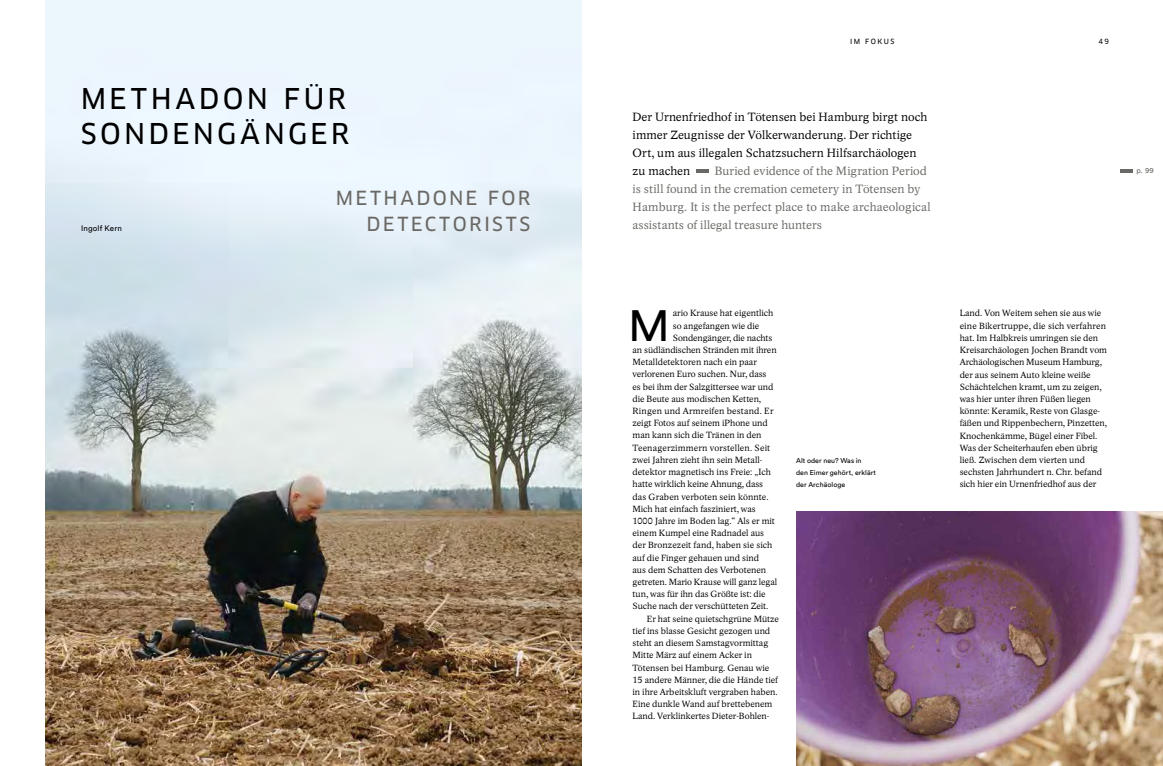
<style>
.page{position:relative;width:1163px;height:766px;background:#fff}
.page>*{position:absolute;margin:0;border:0;box-sizing:border-box;transform-origin:0 0}
.t1{font:43.4px "Circular Std";color:#000}
.t2{font:28px/35px "Clan OT News";letter-spacing:.115em;color:#000}
.t3{font:19px/26px "Clan OT News";letter-spacing:.125em;color:#6a6864;text-align:right}
.t4{font:12px/18px "Academica";letter-spacing:.005em;color:#6a6864}
.t5{font:12px/18px "Academica";color:#000}
.t6{font:9px/12.2px "Academica";color:#000}
.t7{font:9px "Academica";letter-spacing:.02em;color:#000}
.t8{font:8px "Circular Std";letter-spacing:.02em;color:#000}
.t9{font:7.5px "Circular Std";color:#6a6864}
.t10{font:7px/12.2px "Circular Std";letter-spacing:.01em;color:#000}
.t11{font:7px "Clan OT News";letter-spacing:.21em;color:#000}
</style>
<div class="page">
<img style="left:45px;top:0;width:536px;height:765px">
<img style="left:796px;top:511px;width:366px;height:254px">
<svg style="left:696px;top:170px;width:12px;height:3px"></svg>
<svg style="left:1120px;top:170px;width:12px;height:3px"></svg>
<p class="t11" style="left:850px;top:37px;width:46px">IM FOKUS</p>
<p class="t11" style="left:1098px;top:37px;width:12px">49</p>
<h2 class="t2" style="left:81px;top:81px;width:270px">METHADON FÜR<br>SONDENGÄNGER</h2>
<h3 class="t5" style="left:632px;top:108px;width:296px">Der Urnenfriedhof in Tötensen bei Hamburg birgt noch immer Zeugnisse der Völkerwanderung. Der richtige Ort, um aus illegalen Schatzsuchern Hilfsarchäologen zu machen</h3>
<h3 class="t4" style="left:632px;top:162px;width:299px;text-indent:82px">Buried evidence of the Migration Period is still found in the cremation cemetery in Tötensen by<br>Hamburg. It is the perfect place to make archaeological</h3>
<h3 class="t3" style="left:336px;top:185px;width:196px">METHADONE FOR<br>DETECTORISTS</h3>
<p class="t8" style="left:81px;top:223px;width:43px">Ingolf Kern</p>
<h3 class="t4" style="left:632px;top:216px;width:191px">assistants of illegal treasure hunters</h3>
<p class="t9" style="left:1136px;top:166px;width:19px">p. 99</p>
<h1 class="t1" style="left:628px;top:299px;width:43px">M</h1>
<p class="t6" style="left:672px;top:307px;width:102px">ario Krause hat eigentlich</p>
<p class="t6" style="left:672px;top:319px;width:88px">so angefangen wie die</p>
<p class="t6" style="left:672px;top:331px;width:101px">Sondengänger, die nachts</p>
<p class="t6" style="left:632px;top:343px;width:145px">an südländischen Stränden mit ihren</p>
<p class="t6" style="left:632px;top:356px;width:126px">Metalldetektoren nach ein paar</p>
<p class="t6" style="left:632px;top:368px;width:135px">verlorenen Euro suchen. Nur, dass</p>
<p class="t6" style="left:632px;top:380px;width:142px">es bei ihm der Salzgittersee war und</p>
<p class="t6" style="left:632px;top:392px;width:130px">die Beute aus modischen Ketten,</p>
<p class="t7" style="left:632px;top:405px;width:142px">Ringen und Armreifen bestand. Er</p>
<p class="t6" style="left:632px;top:417px;width:137px">zeigt Fotos auf seinem iPhone und</p>
<p class="t6" style="left:632px;top:429px;width:130px">man kann sich die Tränen in den</p>
<p class="t7" style="left:632px;top:441px;width:139px">Teenagerzimmern vorstellen. Seit</p>
<p class="t6" style="left:632px;top:453px;width:131px">zwei Jahren zieht ihn sein Metall-</p>
<p class="t6" style="left:632px;top:466px;width:140px">detektor magnetisch ins Freie: „Ich</p>
<p class="t6" style="left:632px;top:478px;width:132px">hatte wirklich keine Ahnung, dass</p>
<p class="t6" style="left:632px;top:490px;width:138px">das Graben verboten sein könnte.</p>
<p class="t6" style="left:632px;top:502px;width:125px">Mich hat einfach fasziniert, was</p>
<p class="t6" style="left:632px;top:514px;width:144px">1000 Jahre im Boden lag.“ Als er mit</p>
<p class="t6" style="left:632px;top:527px;width:133px">einem Kumpel eine Radnadel aus</p>
<p class="t6" style="left:632px;top:539px;width:141px">der Bronzezeit fand, haben sie sich</p>
<p class="t6" style="left:632px;top:551px;width:128px">auf die Finger gehauen und sind</p>
<p class="t6" style="left:632px;top:563px;width:135px">aus dem Schatten des Verbotenen</p>
<p class="t6" style="left:632px;top:575px;width:146px">getreten. Mario Krause will ganz legal</p>
<p class="t6" style="left:632px;top:588px;width:134px">tun, was für ihn das Größte ist: die</p>
<p class="t6" style="left:632px;top:600px;width:137px">Suche nach der verschütteten Zeit.</p>
<p class="t6" style="left:646px;top:612px;width:134px">Er hat seine quietschgrüne Mütze</p>
<p class="t6" style="left:632px;top:624px;width:139px">tief ins blasse Gesicht gezogen und</p>
<p class="t6" style="left:632px;top:636px;width:137px">steht an diesem Samstagvormittag</p>
<p class="t6" style="left:632px;top:649px;width:121px">Mitte März auf einem Acker in</p>
<p class="t6" style="left:632px;top:661px;width:138px">Tötensen bei Hamburg. Genau wie</p>
<p class="t6" style="left:632px;top:673px;width:147px">15 andere Männer, die die Hände tief</p>
<p class="t6" style="left:632px;top:685px;width:147px">in ihre Arbeitskluft vergraben haben.</p>
<p class="t6" style="left:632px;top:697px;width:141px">Eine dunkle Wand auf brettebenem</p>
<p class="t6" style="left:632px;top:710px;width:138px">Land. Verklinkertes Dieter-Bohlen-</p>
<p class="t10" style="left:796px;top:454px;width:81px">Alt oder neu? Was in<br>den Eimer gehört, erklärt der Archäologe</p>
<p class="t6" style="left:959px;top:307px;width:149px">Land. Von Weitem sehen sie aus wie eine Bikertruppe, die sich verfahren hat. Im Halbkreis umringen sie den Kreisarchäologen Jochen Brandt vom Archäologischen Museum Hamburg, der aus seinem Auto kleine weiße Schächtelchen kramt, um zu zeigen, was hier unter ihren Füßen liegen könnte: Keramik, Reste von Glasge&shy;fäßen und Rippenbechern, Pinzetten, Knochenkämme, Bügel einer Fibel.<br>Was der Scheiterhaufen eben übrig ließ. Zwischen dem vierten und sechsten Jahrhundert n. Chr. befand sich hier ein Urnenfriedhof aus der</p>
</div>
